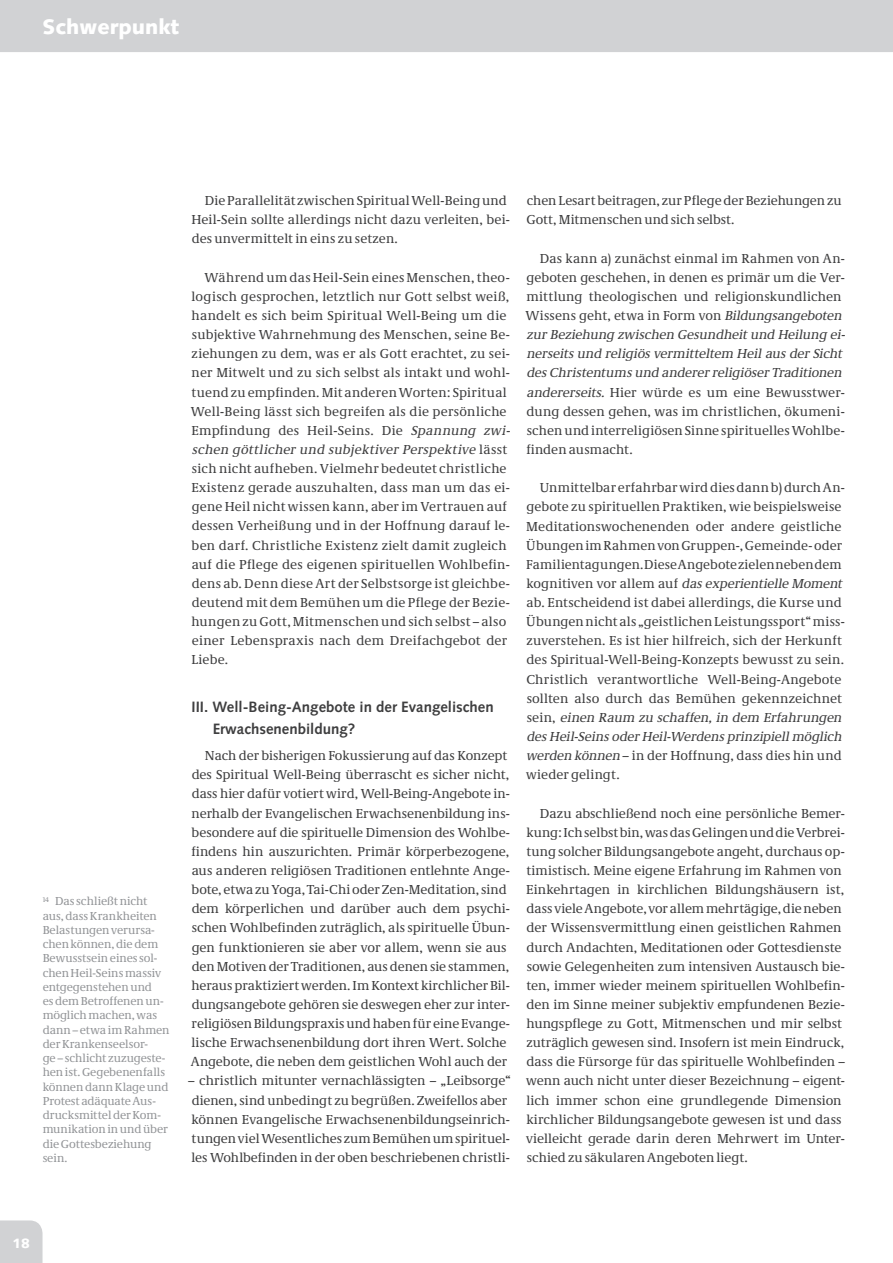
<style>
.page{position:relative;width:893px;height:1263px;background:#fff}
.page>*{position:absolute;margin:0;border:0;box-sizing:border-box;transform-origin:0 0}
.t1{font:900 21px "Syntax LT Std";color:#fff}
.t2{font:700 15px/21.3px "Syntax LT Std";color:#3e3e3f}
.t3{font:13.5px/19.2px "Neue Demos";letter-spacing:.01em;color:#3e3e3f}
.t4{font:900 13.5px "Syntax LT Std";color:#fff}
.t5{font:12px/14.2px "Neue Demos";letter-spacing:-.005em;color:#939598}
.s1{font-style:italic}
</style>
<div class="page">
<div style="left:0;top:0;width:893px;height:52px;background:#d1d2d4"></div>
<div style="left:0;top:1220px;width:43px;height:43px;background:#d1d2d4"></div>
<h1 class="t1" style="left:43px;top:14px;width:138px">Schwerpunkt</h1>
<p class="t5" style="left:43px;top:895px;width:128px"><sup>14</sup> Das schließt nicht aus, dass Krankheiten<br>Belastungen verursa&shy;chen können, die dem<br>Bewusstsein eines sol&shy;chen Heil-Seins massiv entgegenstehen und<br>es dem Betroffenen un&shy;möglich machen, was dann – etwa im Rahmen der Krankenseelsor-<br>ge – schlicht zuzugeste&shy;hen ist. Gegebenenfalls können dann Klage und<br>Protest adäquate Aus&shy;drucksmittel der Kom&shy;munikation in und über die Gottesbeziehung sein.</p>
<p class="t3" style="left:191px;top:192px;width:320px;text-indent:14px">Die Parallelität zwischen Spiritual Well-Being und<br>Heil-Sein sollte allerdings nicht dazu verleiten, bei&shy;des unvermittelt in eins zu setzen.</p>
<p class="t3" style="left:191px;top:269px;width:323px;text-indent:14px">Während um das Heil-Sein eines Menschen, theo&shy;logisch gesprochen, letztlich nur Gott selbst weiß, handelt es sich beim Spiritual Well-Being um die subjektive Wahrnehmung des Menschen, seine Be&shy;ziehungen zu dem, was er als Gott erachtet, zu sei&shy;ner Mitwelt und zu sich selbst als intakt und wohl&shy;tuend zu empfinden. Mit anderen Worten: Spiritual Well-Being lässt sich begreifen als die persönliche Empfindung des Heil-Seins. Die <span class="s1">Spannung zwi&shy;schen göttlicher und subjektiver Perspektive</span> l ä s s t sich nicht aufheben. Vielmehr bedeutet christliche Existenz gerade auszuhalten, dass man um das ei&shy;gene Heil nicht wissen kann, aber im Vertrauen auf dessen Verheißung und in der Hoffnung darauf le&shy;ben darf. Christliche Existenz zielt damit zugleich auf die Pflege des eigenen spirituellen Wohlbefin&shy;dens ab. Denn diese Art der Selbstsorge ist gleichbe&shy;deutend mit dem Bemühen um die Pflege der Bezie&shy;hungen zu Gott, Mitmenschen und sich selbst – also einer Lebenspraxis nach dem Dreifachgebot der Liebe.</p>
<p class="t2" style="left:213px;top:696px;width:282px;text-indent:-21px">III. Well-Being-Angebote in der Evangelischen<br>Erwachsenenbildung?</p>
<p class="t3" style="left:191px;top:747px;width:321px;text-indent:14px">Nach der bisherigen Fokussierung auf das Konzept des Spiritual Well-Being überrascht es sicher nicht, dass hier dafür votiert wird, Well-Being-Angebote in&shy;nerhalb der Evangelischen Erwachsenenbildung ins&shy;besondere auf die spirituelle Dimension des Wohlbe&shy;findens hin auszurichten. Primär körperbezogene, aus anderen religiösen Traditionen entlehnte Ange&shy;bote, etwa zu Yoga, Tai-Chi oder Zen-Meditation, sind dem körperlichen und darüber auch dem psychi&shy;schen Wohlbefinden zuträglich, als spirituelle Übun&shy;gen funktionieren sie aber vor allem, wenn sie aus den Motiven der Traditionen, aus denen sie stammen, heraus praktiziert werden. Im Kontext kirchlicher Bil&shy;dungsangebote gehören sie deswegen eher zur inter&shy;religiösen Bildungspraxis und haben für eine Evange&shy;lische Erwachsenenbildung dort ihren Wert. Solche Angebote, die neben dem geistlichen Wohl auch der</p>
<p class="t3" style="left:188px;top:1072px;width:324px">– christlich mitunter vernachlässigten – „Leibsorge“ dienen, sind unbedingt zu begrüßen. Zweifellos aber können Evangelische Erwachsenenbildungseinrich&shy;tungen viel Wesentliches zum Bemühen um spirituel&shy;les Wohlbefinden in der oben beschriebenen christli-</p>
<p class="t3" style="left:526px;top:192px;width:317px">chen Lesart beitragen, zur Pflege der Beziehungen zu<br>Gott, Mitmenschen und sich selbst.</p>
<p class="t3" style="left:526px;top:250px;width:323px;text-indent:14px">Das kann a) zunächst einmal im Rahmen von An&shy;geboten geschehen, in denen es primär um die Ver&shy;mittlung theologischen und religionskundlichen Wissens geht, etwa in Form von <span class="s1">Bildungsangeboten zur Beziehung zwischen Gesundheitund Heilung ei&shy;nerseits und religiös vermitteltem Heil aus der Sicht des Christentums und anderer religiöser Traditionen andererseits.</span> Hier würde es um eine Bewusstwer&shy;dung dessen gehen, was im christlichen, ökumeni&shy;schen und interreligiösen Sinne spirituelles Wohlbe&shy;finden ausmacht.</p>
<p class="t3" style="left:526px;top:479px;width:320px;text-indent:14px">Unmittelbar erfahrbar wird dies dann b) durch An&shy;gebote zu spirituellen Praktiken, wie beispielsweise Meditationswochenenden oder andere geistliche Übungen im Rahmen von Gruppen-, Gemeinde- oder Familientagungen. Diese Angebote zielen neben dem ko g n i t i v e n v o r a l l e m au f <span class="s1">das experientielle Moment </span>ab. Entscheidend ist dabei allerdings, die Kurse und Übungen nicht als „geistlichen Leistungssport“ miss&shy;zuverstehen. Es ist hier hilfreich, sich der Herkunft des Spiritual-Well-Being-Konzepts bewusst zu sein.<br>Christlich verantwortliche Well-Being-Angebote sollten also durch das Bemühen gekennzeichnet s e i n , <span class="s1">einen Raum zu schaffen, in dem Erfahrungen des Heil-Seins oder Heil-Werdens prinzipiellmöglich werden können</span> – in der Hoffnung, dass dies hin und wieder gelingt.</p>
<p class="t3" style="left:526px;top:805px;width:320px;text-indent:14px">Dazu abschließend noch eine persönliche Bemer&shy;kung: Ich selbst bin, was das Gelingen und die Verbrei&shy;tung solcher Bildungsangebote angeht, durchaus op&shy;timistisch. Meine eigene Erfahrung im Rahmen von Einkehrtagen in kirchlichen Bildungshäusern ist, dass viele Angebote, vor allem mehrtägige, die neben der Wissensvermittlung einen geistlichen Rahmen durch Andachten, Meditationen oder Gottesdienste sowie Gelegenheiten zum intensiven Austausch bie&shy;ten, immer wieder meinem spirituellen Wohlbefin&shy;den im Sinne meiner subjektiv empfundenen Bezie&shy;hungspflege zu Gott, Mitmenschen und mir selbst zuträglich gewesen sind. Insofern ist mein Eindruck, dass die Fürsorge für das spirituelle Wohlbefinden – wenn auch nicht unter dieser Bezeichnung – eigent&shy;lich immer schon eine grundlegende Dimension kirchlicher Bildungsangebote gewesen ist und dass vielleicht gerade darin deren Mehrwert im Unter&shy;schied zu säkularen Angeboten liegt.</p>
<p class="t4" style="left:13px;top:1235px;width:19px">18</p>
</div>
